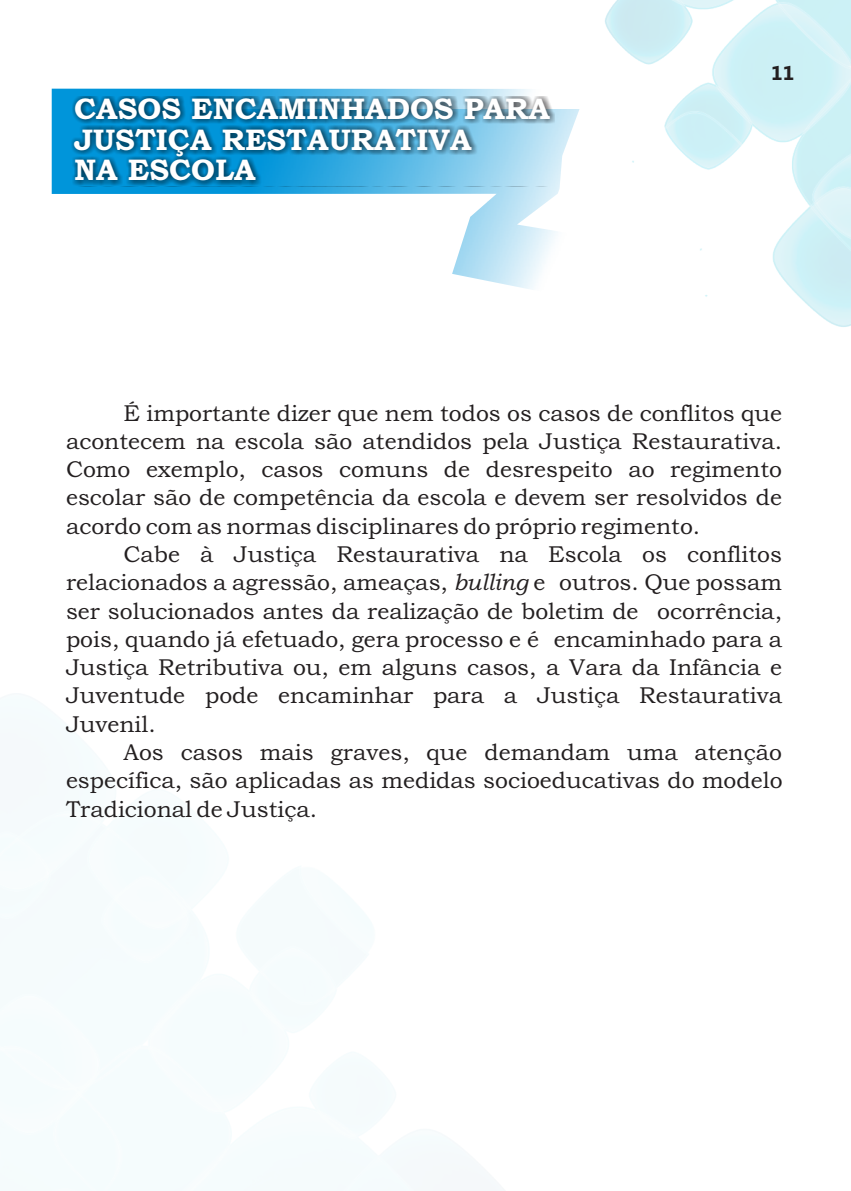
<style>
.page{position:relative;width:851px;height:1191px;background:#fff}
.page>*{position:absolute;margin:0;border:0;box-sizing:border-box;transform-origin:0 0}
.t1{font:700 29.8px/30.4px "Bookman Old Style";color:#fff}
.t2{font:23px/28.2px "Bookman Old Style";color:#231f20;text-align:justify}
.t3{font:700 20px "Gisha";color:#231f20}
.s1{font-style:italic}
</style>
<div class="page">
<img style="left:605px;top:0;width:245px;height:327px">
<svg style="left:52px;top:89px;width:638px;height:225px"></svg>
<div style="left:71px;top:96px;width:484px;height:90px;background:#231f20;opacity:.78"></div>
<p class="t1" style="left:74px;top:96px;width:477px">CASOS ENCAMINHADOS PARA<br>JUSTIÇA RESTAURATIVA<br>NA ESCOLA</p>
<p class="t3" style="left:770px;top:65px;width:24px">11</p>
<p class="t2" style="left:66px;top:400px;width:717px;text-indent:57px">É importante dizer que nem todos os casos de conflitos que acontecem na escola são atendidos pela Justiça Restaurativa.<br>Como exemplo, casos comuns de desrespeito ao regimento escolar são de competência da escola e devem ser resolvidos de acordo com as normas disciplinares do próprio regimento.</p>
<p class="t2" style="left:66px;top:542px;width:717px;text-indent:57px">Cabe à Justiça Restaurativa na Escola os conflitos relacionados a agressão, ameaças, <span class="s1">bulling</span> e outros. Que possam ser solucionados antes da realização de boletim de ocorrência, pois, quando já efetuado, gera processo e é encaminhado para a Justiça Retributiva ou, em alguns casos, a Vara da Infância e Juventude pode encaminhar para a Justiça Restaurativa Juvenil.</p>
<p class="t2" style="left:66px;top:740px;width:717px;text-indent:57px">Aos casos mais graves, que demandam uma atenção específica, são aplicadas as medidas socioeducativas do modelo Tradicional de Justiça.</p>
</div>
